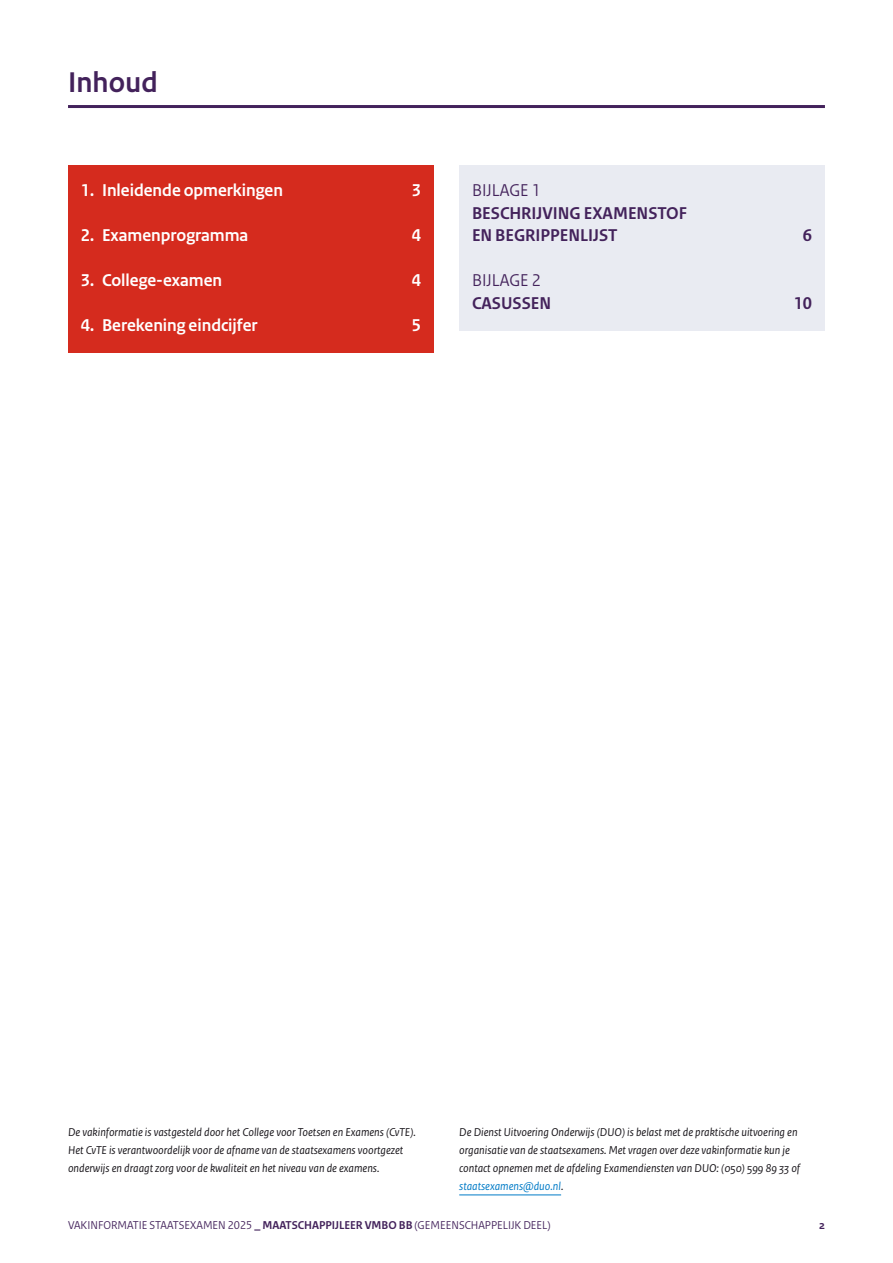
<style>
.page{position:relative;width:893px;height:1263px;background:#fff}
.page>*{position:absolute;margin:0;border:0;box-sizing:border-box;transform-origin:0 0}
.t1{font:700 30px "Rijksoverheid Sans Heading";letter-spacing:.005em;color:#43225b}
.t2{font:700 18px "Rijksoverheid Sans Heading";color:#fff}
.t3{font:700 18px/22.5px "Rijksoverheid Sans Heading";color:#43225b}
.t4{font:18px "Rijksoverheid Sans Heading";color:#43225b}
.P_Colofontekst{font:italic 12px/18px "Rijksoverheid Sans Text";color:#1a171c}
.t5{font:12px "Rijksoverheid Sans Heading";color:#43225b}
.t6{font:700 12px "Rijksoverheid Sans Heading";color:#43225b}
.s1{color:#007bc7}
.s2{font-weight:700}
</style>
<div class="page">
<hr style="left:68px;top:105px;width:757px;height:3px;background:#43225b">
<div style="left:68px;top:166px;width:366px;height:52px;background:#d52b1e"></div>
<div style="left:68px;top:211px;width:366px;height:52px;background:#d52b1e"></div>
<div style="left:68px;top:256px;width:366px;height:52px;background:#d52b1e"></div>
<div style="left:68px;top:301px;width:366px;height:52px;background:#d52b1e"></div>
<div style="left:459px;top:166px;width:366px;height:52px;background:#e9ebf2"></div>
<div style="left:459px;top:188px;width:366px;height:75px;background:#e9ebf2"></div>
<div style="left:459px;top:256px;width:366px;height:52px;background:#e9ebf2"></div>
<div style="left:459px;top:278px;width:366px;height:52px;background:#e9ebf2"></div>
<hr style="left:459px;top:1194px;width:102px;height:1px;background:#007bc7">
<p class="t1" style="left:68px;top:66px;width:91px">Inhoud</p>
<p class="t2" style="left:81px;top:180px;width:204px">1. Inleidende opmerkingen</p>
<p class="t2" style="left:412px;top:180px;width:11px">3</p>
<p class="t2" style="left:81px;top:225px;width:169px">2. Examenprogramma</p>
<p class="t2" style="left:412px;top:225px;width:11px">4</p>
<p class="t2" style="left:81px;top:270px;width:143px">3. College-examen</p>
<p class="t2" style="left:412px;top:270px;width:11px">4</p>
<p class="t2" style="left:81px;top:315px;width:178px">4. Berekening eindcijfer</p>
<p class="t2" style="left:412px;top:315px;width:11px">5</p>
<p class="t4" style="left:472px;top:180px;width:70px">BIJLAGE 1</p>
<p class="t3" style="left:472px;top:202px;width:217px">BESCHRIJVING EXAMENSTOF<br>EN BEGRIPPENLIJST</p>
<p class="t3" style="left:803px;top:225px;width:11px">6</p>
<p class="t4" style="left:472px;top:270px;width:70px">BIJLAGE 2</p>
<p class="t3" style="left:472px;top:292px;width:81px">CASUSSEN</p>
<p class="t3" style="left:794px;top:292px;width:20px">10</p>
<p class="P_Colofontekst" style="left:68px;top:1124px;width:349px">De vakinformatie is vastgesteld door het College voor Toetsen en Examens (CvTE).<br>Het CvTE is verantwoordelijk voor de afname van de staatsexamens voortgezet onderwijs en draagt zorg voor de kwaliteit en het niveau van de examens.</p>
<p class="P_Colofontekst" style="left:459px;top:1124px;width:342px">De Dienst Uitvoering Onderwijs (DUO) is belast met de praktische uitvoering en organisatie van de staatsexamens. Met vragen over deze vakinformatie kun je contact opnemen met de afdeling Examendiensten van DUO: (050) 599 89 33 of <span class="s1">staatsexamens@duo.nl</span>.</p>
<p class="t5" style="left:68px;top:1218px;width:484px">VAKINFORMATIE STAATSEXAMEN 2025 <span class="s2">_ MAATSCHAPPIJLEER VMBO BB</span> (GEMEENSCHAPPELIJK DEEL)</p>
<p class="t6" style="left:819px;top:1219px;width:7px">2</p>
</div>
